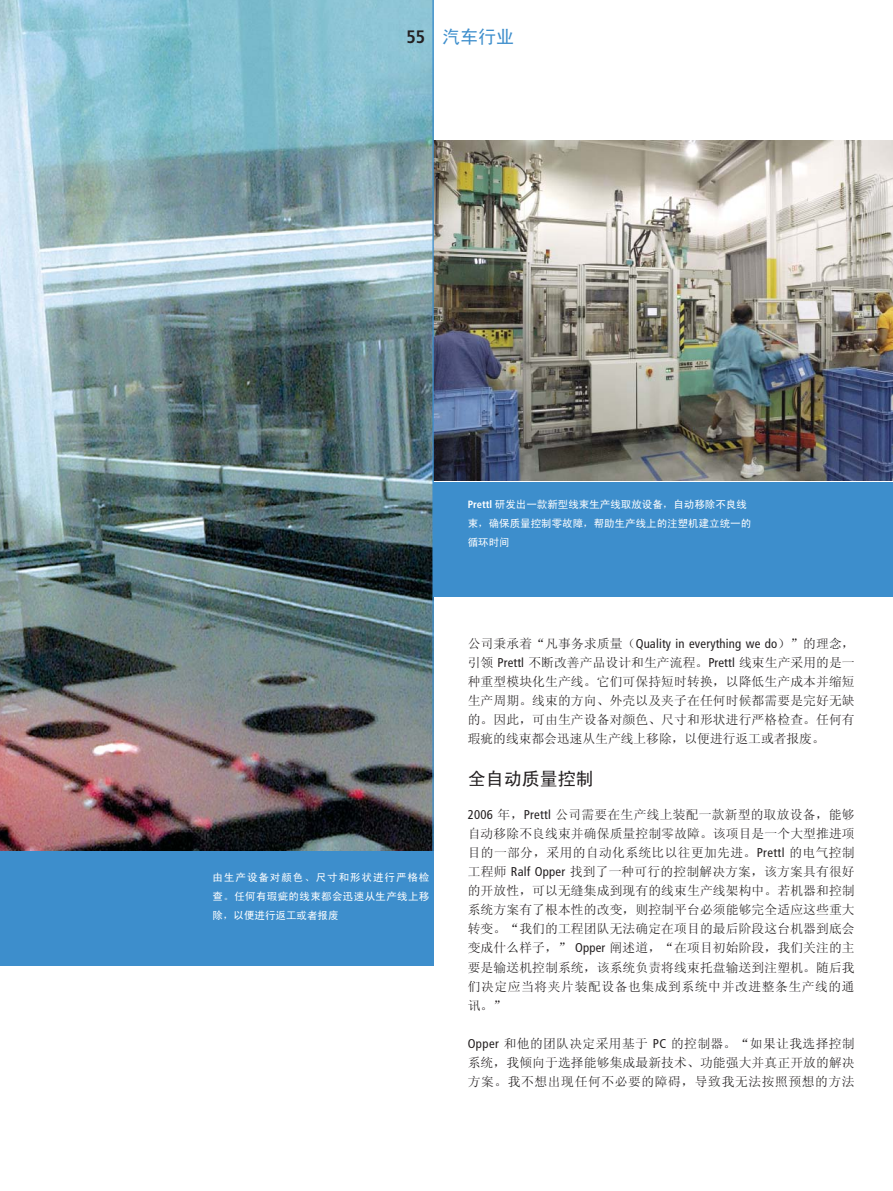
<style>
.page{position:relative;width:893px;height:1191px;background:#fff}
.page>*{position:absolute;margin:0;border:0;box-sizing:border-box;transform-origin:0 0}
.t1{font:18px "Sim Hei";color:#231f20}
.t2{font:18px "Sim Hei";color:#3d8ecc}
.t3{font:12.75px/19px "Sim Sun";letter-spacing:.01em;color:#231f20;text-align:justify}
.t4{font:condensed 12.75px "Frutiger";letter-spacing:.015em;color:#231f20}
.t5{font:10.5px/19px "Sim Hei";color:#fff;text-align:justify}
.s1{font-family:"Frutiger";font-weight:700;font-stretch:condensed;color:#231f20}
.s2{font-family:"Frutiger";font-weight:700;font-stretch:condensed}
.s3{font-family:"Sim Sun";font-stretch:normal}
.s4{font-family:"Frutiger";font-stretch:condensed}
</style>
<div class="page">
<div style="left:0;top:850px;width:434px;height:115px;background:#3d8ecc"></div>
<img style="left:0;top:0;width:432px;height:850px">
<img style="left:434px;top:141px;width:459px;height:340px">
<div style="left:434px;top:481px;width:459px;height:115px;background:#3d8ecc"></div>
<hr style="left:432px;top:0;width:2px;height:965px;background:#3d8ecc">
<h1 class="t2" style="left:406px;top:27px;width:109px"><span class="s1">55</span> 汽车行业</h1>
<p class="t5" style="left:213px;top:868px;width:218px">由生产设备对颜色、尺寸和形状进行严格检查。任何有瑕疵的线束都会迅速从生产线上移除，以便进行返工或者报废</p>
<p class="t5" style="left:468px;top:494px;width:285px;text-align:left"><span class="s2">Prettl</span> 研发出一款新型线束生产线取放设备，自动移除不良线束，确保质量控制零故障，帮助生产线上的注塑机建立统一的循环时间</p>
<p class="t4" style="left:468px;top:638px;width:388px"><span class="s3">公司秉承着“凡事务求质量（</span>Quality in everything we do<span class="s3">）”的理念，</span></p>
<p class="t3" style="left:468px;top:652px;width:388px">引领 <span class="s4">Prettl</span> 不断改善产品设计和生产流程。<span class="s4">Prettl</span> 线束生产采用的是一种重型模块化生产线。它们可保持短时转换，以降低生产成本并缩短生产周期。线束的方向、外壳以及夹子在任何时候都需要是完好无缺的。因此，可由生产设备对颜色、尺寸和形状进行严格检查。任何有瑕疵的线束都会迅速从生产线上移除，以便进行返工或者报废。</p>
<h1 class="t1" style="left:468px;top:770px;width:127px">全自动质量控制</h1>
<p class="t3" style="left:468px;top:805px;width:388px"><span class="s4">2006</span> 年，<span class="s4">Prettl</span> 公司需要在生产线上装配一款新型的取放设备，能够自动移除不良线束并确保质量控制零故障。该项目是一个大型推进项目的一部分，采用的自动化系统比以往更加先进。<span class="s4">Prettl</span> 的电气控制工程师 <span class="s4">Ralf Opper</span> 找到了一种可行的控制解决方案，该方案具有很好的开放性，可以无缝集成到现有的线束生产线架构中。若机器和控制系统方案有了根本性的改变，则控制平台必须能够完全适应这些重大转变。“我们的工程团队无法确定在项目的最后阶段这台机器到底会变成什么样子，” <span class="s4">Opper</span> 阐述道，“在项目初始阶段，我们关注的主要是输送机控制系统，该系统负责将线束托盘输送到注塑机。随后我们决定应当将夹片装配设备也集成到系统中并改进整条生产线的通讯。”</p>
<p class="t3" style="left:468px;top:1033px;width:388px"><span class="s4">Opper</span> 和他的团队决定采用基于 <span class="s4">PC</span> 的控制器。“如果让我选择控制系统，我倾向于选择能够集成最新技术、功能强大并真正开放的解决方案。我不想出现任何不必要的障碍，导致我无法按照预想的方法</p>
</div>
